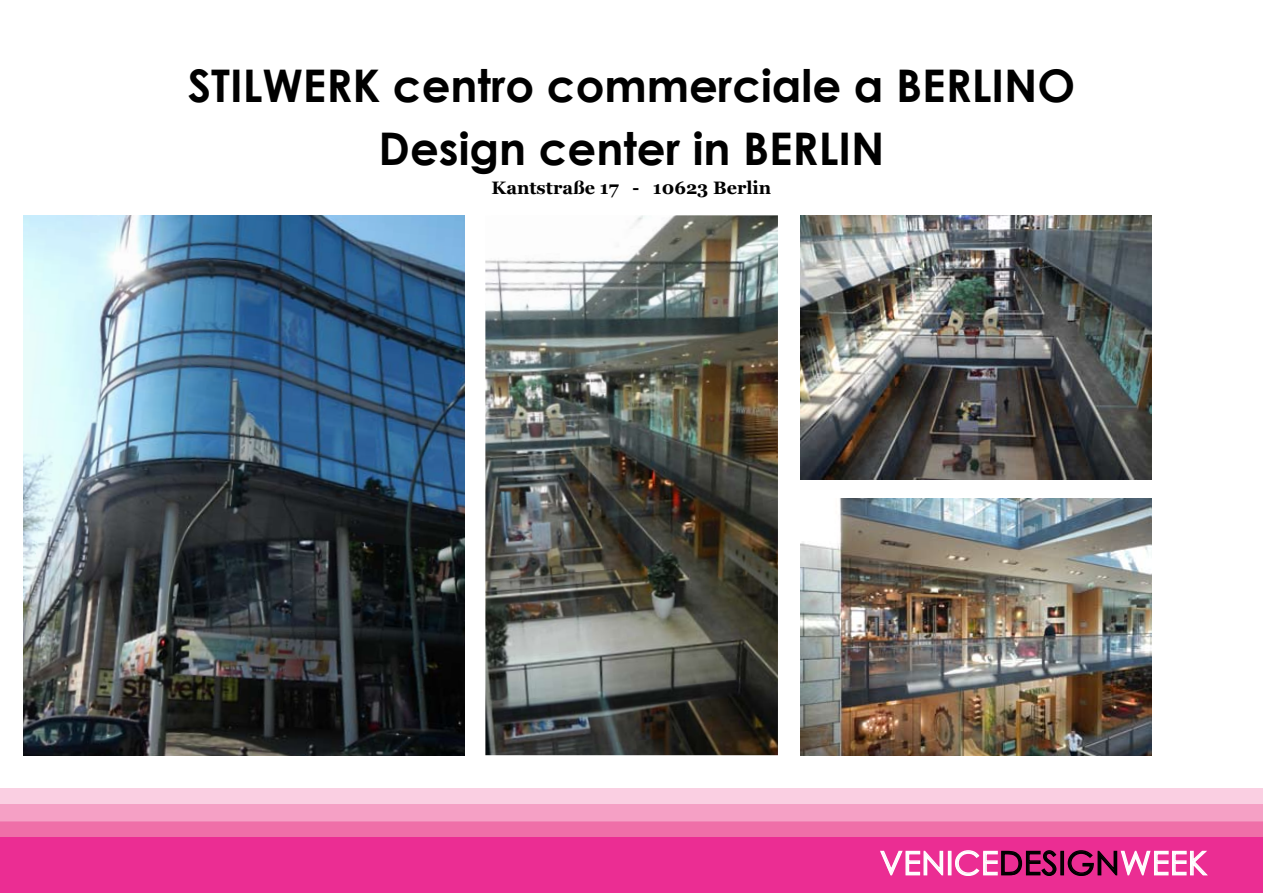
<style>
.page{position:relative;width:1263px;height:893px;background:#fff}
.page>*{position:absolute;margin:0;border:0;box-sizing:border-box;transform-origin:0 0}
.t1{font:700 45px/62.2px "Century Gothic";color:#000;text-align:center}
.t2{font:32.4px "Century Gothic";letter-spacing:.02em;color:#fff}
.t3{font:700 18px "Georgia";color:#000}
.s1{color:#000}
</style>
<div class="page">
<div style="left:0;top:789px;width:1263px;height:104px;background:#facfe2"></div>
<div style="left:0;top:804px;width:1263px;height:89px;background:#f5a0c5"></div>
<svg style="left:0;top:821px;width:1263px;height:17px;background:#ee6ca7"></svg>
<div style="left:0;top:838px;width:1263px;height:55px;background:#eb2d93"></div>
<svg style="left:880px;top:850px;width:64px;height:26px"></svg>
<div style="left:948px;top:851px;width:3px;height:24px;border:1px solid #fff"></div>
<svg style="left:955px;top:850px;width:102px;height:26px"></svg>
<div style="left:1060px;top:851px;width:4px;height:24px;border:1px solid #000"></div>
<svg style="left:1067px;top:850px;width:141px;height:26px"></svg>
<img style="left:23px;top:215px;width:442px;height:540px">
<img style="left:485px;top:215px;width:293px;height:540px">
<img style="left:800px;top:215px;width:352px;height:264px">
<img style="left:800px;top:498px;width:352px;height:257px">
<p class="t1" style="left:188px;top:53px;width:889px">STILWERK centro commerciale a BERLINO<br>Design center in BERLIN</p>
<p class="t3" style="left:492px;top:174px;width:281px">Kantstraße 17 - 10623 Berlin</p>
<p class="t2" style="left:880px;top:840px;width:328px">VENICE<span class="s1">DESIGN</span>WEEK</p>
</div>
